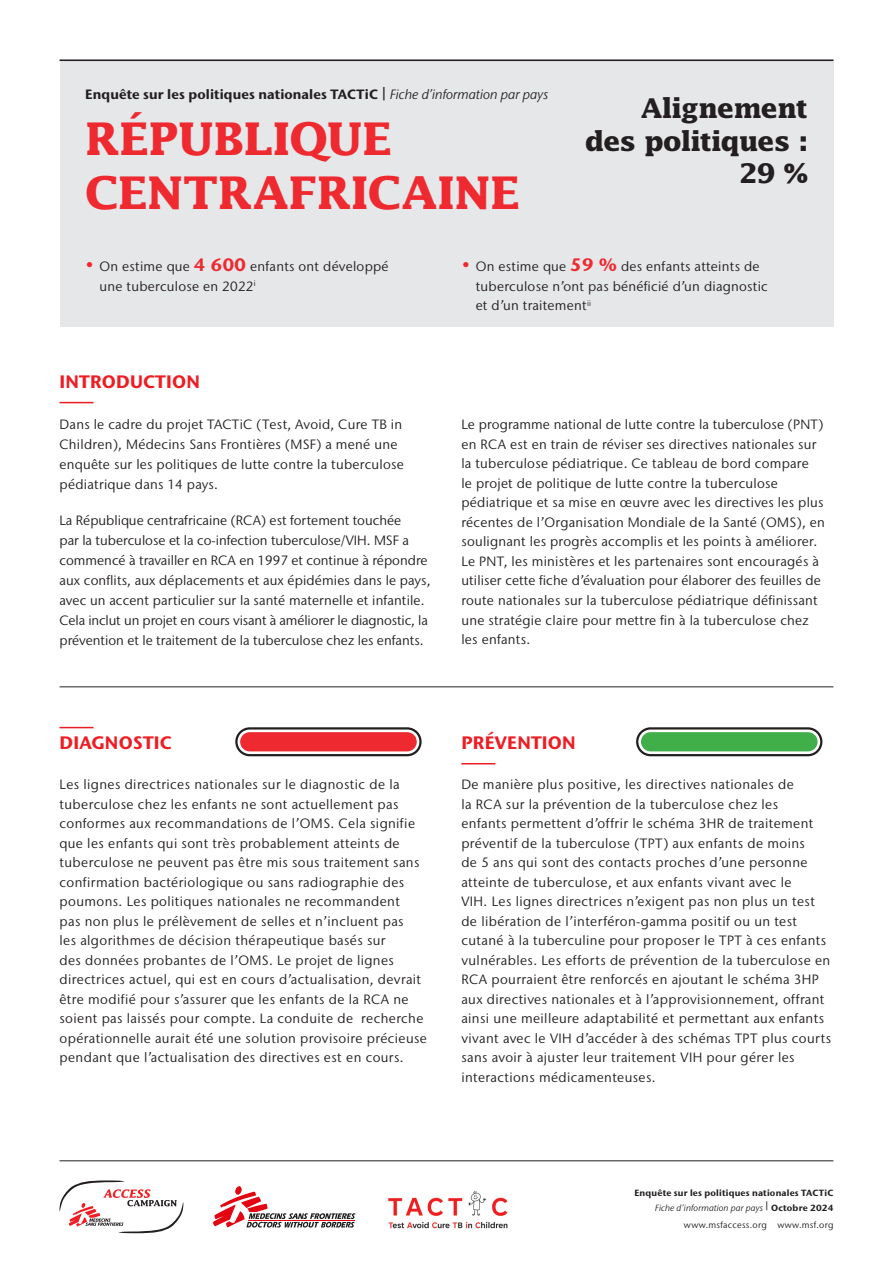
<style>
.page{position:relative;width:893px;height:1263px;background:#fff}
.page>*{position:absolute;margin:0;border:0;box-sizing:border-box;transform-origin:0 0}
.Body_Copy{font:700 45px/54px "Lucida";letter-spacing:-.01em;color:#ee2a30}
.t1{font:700 27px/32.4px "Lucida";letter-spacing:-.03em;color:#231f20;text-align:right}
.Subtitle_2{font:700 18px "Stone Sans IIITC Std";letter-spacing:.01em;color:#ee1d23}
.Body{font:13.5px/19.5px "Stone Sans IIITC Std";letter-spacing:.025em;color:#231f20}
.Body-2{font:13.5px/19.8px "Stone Sans IIITC Std";color:#231f20}
.Body_Copy-2{font:700 13.5px "Stone Sans IIITC Std";letter-spacing:.01em;color:#231f20}
.Body_Copy-3{font:700 9px "Stone Sans IIITC Std";letter-spacing:.02em;color:#231f20}
.Body_Copy-4{font:italic 9px "Stone Sans IIITC Std";letter-spacing:.015em;color:#231f20}
.t2{font:9px "Stone Sans IIITC Std";letter-spacing:.03em;color:#231f20}
.s1{font-weight:400;font-style:italic}
.s2{font-weight:600;font-size:18px;color:#ee2a30}
.s3{font-weight:700;font-size:18px;color:#ee2a30}
.s4{font-weight:700;font-style:normal}
</style>
<div class="page">
<hr style="left:60px;top:1160px;width:773px;height:1px;background:#231f20">
<svg style="left:60px;top:1180px;width:123px;height:53px"></svg>
<img style="left:388px;top:1190px;width:120px;height:39px">
<svg style="left:213px;top:1186px;width:142px;height:41px"></svg>
<div style="left:60px;top:60px;width:773px;height:267px;background:#e6e7e9"></div>
<hr style="left:60px;top:60px;width:773px;height:1px;background:#231f20">
<hr style="left:60px;top:686px;width:773px;height:1px;background:#231f20">
<hr style="left:60px;top:402px;width:34px;height:1px;background:#ee1d23">
<hr style="left:60px;top:727px;width:34px;height:1px;background:#ee1d23">
<hr style="left:461px;top:763px;width:34px;height:1px;background:#ee1d23">
<div style="left:637px;top:728px;width:184px;height:27px;background:#40ae49;border-radius:13px"></div>
<div style="left:633px;top:725px;width:192px;height:34px;border:8px solid #fff;border-radius:13px"></div>
<div style="left:636px;top:727px;width:186px;height:29px;border:2px solid #231f20;border-radius:13px"></div>
<div style="left:236px;top:728px;width:184px;height:27px;background:#ee2a30;border-radius:13px"></div>
<div style="left:233px;top:725px;width:191px;height:34px;border:8px solid #fff;border-radius:13px"></div>
<div style="left:235px;top:727px;width:187px;height:29px;border:2px solid #231f20;border-radius:13px"></div>
<p class="Body_Copy-2" style="left:85px;top:85px;width:465px">Enquête sur les politiques nationales TACTiC | <span class="s1">Fiche d’information par pays</span></p>
<p class="Body_Copy" style="left:85px;top:111px;width:436px">RÉPUBLIQUE<br>CENTRAFRICAINE</p>
<p class="t1" style="left:585px;top:92px;width:224px">Alignement des politiques :<br>29 %</p>
<p class="Body" style="left:99px;top:257px;width:291px;text-indent:-14px"><span class="s2">•</span> On estime que <span class="s3">4 600</span> enfants ont développé une tuberculose en 2022<sup>i</sup></p>
<p class="Body" style="left:476px;top:257px;width:294px;text-indent:-14px"><span class="s2">•</span> On estime que <span class="s3">59 %</span> des enfants atteints de tuberculose n’ont pas bénéficié d’un diagnostic et d’un traitement<sup>ii</sup></p>
<p class="Subtitle_2" style="left:60px;top:370px;width:142px">INTRODUCTION</p>
<p class="Body" style="left:60px;top:414px;width:346px">Dans le cadre du projet TACTiC (Test, Avoid, Cure TB in Children), Médecins Sans Frontières (MSF) a mené une enquête sur les politiques de lutte contre la tuberculose pédiatrique dans 14 pays.</p>
<p class="Body-2" style="left:60px;top:511px;width:372px">La République centrafricaine (RCA) est fortement touchée<br>par la tuberculose et la co-infection tuberculose/VIH. MSF a commencé à travailler en RCA en 1997 et continue à répondre aux conflits, aux déplacements et aux épidémies dans le pays, avec un accent particulier sur la santé maternelle et infantile.<br>Cela inclut un projet en cours visant à améliorer le diagnostic, la prévention et le traitement de la tuberculose chez les enfants.</p>
<p class="Body" style="left:461px;top:414px;width:365px">Le programme national de lutte contre la tuberculose (PNT) en RCA est en train de réviser ses directives nationales sur la tuberculose pédiatrique. Ce tableau de bord compare<br>le projet de politique de lutte contre la tuberculose pédiatrique et sa mise en œuvre avec les directives les plus récentes de l’Organisation Mondiale de la Santé (OMS), en soulignant les progrès accomplis et les points à améliorer.<br>Le PNT, les ministères et les partenaires sont encouragés à utiliser cette fiche d’évaluation pour élaborer des feuilles de route nationales sur la tuberculose pédiatrique définissant une stratégie claire pour mettre fin à la tuberculose chez les enfants.</p>
<p class="Subtitle_2" style="left:60px;top:731px;width:114px">DIAGNOSTIC</p>
<p class="Body" style="left:60px;top:775px;width:369px">Les lignes directrices nationales sur le diagnostic de la tuberculose chez les enfants ne sont actuellement pas conformes aux recommandations de l’OMS. Cela signifie que les enfants qui sont très probablement atteints de tuberculose ne peuvent pas être mis sous traitement sans confirmation bactériologique ou sans radiographie des poumons. Les politiques nationales ne recommandent<br>pas non plus le prélèvement de selles et n’incluent pas<br>les algorithmes de décision thérapeutique basés sur<br>des données probantes de l’OMS. Le projet de lignes directrices actuel, qui est en cours d’actualisation, devrait être modifié pour s’assurer que les enfants de la RCA ne soient pas laissés pour compte. La conduite de recherche opérationnelle aurait été une solution provisoire précieuse pendant que l’actualisation des directives est en cours.</p>
<p class="Subtitle_2" style="left:461px;top:731px;width:116px">PRÉVENTION</p>
<p class="Body" style="left:461px;top:775px;width:371px">De manière plus positive, les directives nationales de<br>la RCA sur la prévention de la tuberculose chez les<br>enfants permettent d’offrir le schéma 3HR de traitement préventif de la tuberculose (TPT) aux enfants de moins<br>de 5 ans qui sont des contacts proches d’une personne atteinte de tuberculose, et aux enfants vivant avec le<br>VIH. Les lignes directrices n’exigent pas non plus un test de libération de l’interféron-gamma positif ou un test cutané à la tuberculine pour proposer le TPT à ces enfants vulnérables. Les efforts de prévention de la tuberculose en RCA pourraient être renforcés en ajoutant le schéma 3HP aux directives nationales et à l’approvisionnement, offrant ainsi une meilleure adaptabilité et permettant aux enfants vivant avec le VIH d’accéder à des schémas TPT plus courts sans avoir à ajuster leur traitement VIH pour gérer les interactions médicamenteuses.</p>
<p class="Body_Copy-3" style="left:634px;top:1187px;width:201px">Enquête sur les politiques nationales TACTiC</p>
<p class="Body_Copy-4" style="left:655px;top:1202px;width:180px">Fiche d’information par pays <sup>|</sup> <span class="s4">Octobre 2024</span></p>
<p class="t2" style="left:684px;top:1219px;width:151px">www.msfaccess.org www.msf.org</p>
</div>
